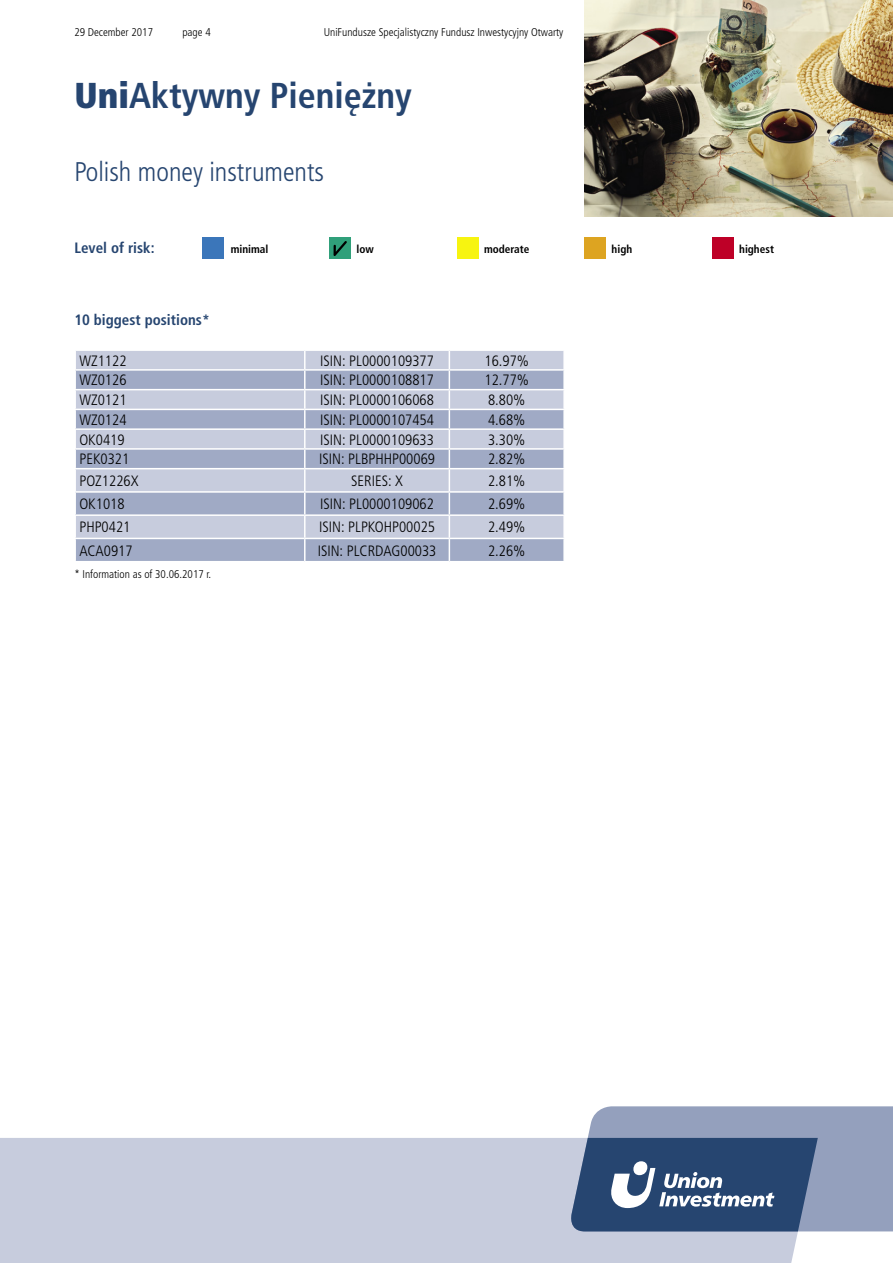
<style>
.page{position:relative;width:893px;height:1263px;background:#fff}
.page>*{position:absolute;margin:0;border:0;box-sizing:border-box;transform-origin:0 0}
.t1{font:700 condensed 36px "Frutiger LT Pro";color:#264570}
.t2{font:300 condensed 27px "Frutiger LT Pro";color:#264570}
.t3{font:300 condensed 15px "Frutiger LT Pro";color:#000}
.t4{font:700 condensed 15px "Frutiger LT Pro";color:#264570}
.t5{font:300 condensed 11.25px "Frutiger LT Pro";color:#000}
.t6{font:700 condensed 11.25px "Frutiger LT Pro";color:#000}
.s1{font-weight:900}
</style>
<div class="page">
<div style="left:0;top:1138px;width:818px;height:125px;background:#c7ccdd"></div>
<svg style="left:568px;top:1106px;width:325px;height:125px"></svg>
<img style="left:585px;top:0;width:308px;height:217px">
<div style="left:202px;top:238px;width:21px;height:21px;background:#3b76ba"></div>
<div style="left:330px;top:238px;width:21px;height:21px;background:#30a07a"></div>
<svg style="left:334px;top:241px;width:13px;height:15px"></svg>
<div style="left:457px;top:238px;width:21px;height:21px;background:#f7f410"></div>
<div style="left:585px;top:238px;width:21px;height:21px;background:#dda421"></div>
<div style="left:712px;top:238px;width:21px;height:21px;background:#be0027"></div>
<div style="left:76px;top:351px;width:487px;height:18px;background:#c7ccdd"></div>
<svg style="left:76px;top:371px;width:487px;height:190px;fill:#a0aac5"></svg>
<hr style="left:74px;top:389px;width:231px;height:1px;background:#fff">
<hr style="left:305px;top:389px;width:144px;height:1px;background:#fff">
<hr style="left:449px;top:389px;width:116px;height:1px;background:#fff">
<hr style="left:74px;top:409px;width:231px;height:1px;background:#fff">
<hr style="left:305px;top:409px;width:144px;height:1px;background:#fff">
<hr style="left:449px;top:409px;width:116px;height:1px;background:#fff">
<hr style="left:74px;top:428px;width:231px;height:2px;background:#fff">
<hr style="left:305px;top:428px;width:144px;height:2px;background:#fff">
<hr style="left:449px;top:428px;width:116px;height:2px;background:#fff">
<hr style="left:74px;top:448px;width:231px;height:2px;background:#fff">
<hr style="left:305px;top:448px;width:144px;height:2px;background:#fff">
<svg style="left:304px;top:351px;width:2px;height:117px"></svg>
<hr style="left:449px;top:448px;width:116px;height:2px;background:#fff">
<svg style="left:563px;top:351px;width:1px;height:117px"></svg>
<hr style="left:74px;top:468px;width:231px;height:1px;background:#fff">
<hr style="left:305px;top:468px;width:144px;height:1px;background:#fff">
<hr style="left:304px;top:469px;width:2px;height:22px;background:#fff">
<hr style="left:449px;top:468px;width:116px;height:1px;background:#fff">
<hr style="left:74px;top:491px;width:231px;height:2px;background:#fff">
<hr style="left:305px;top:491px;width:144px;height:2px;background:#fff">
<hr style="left:304px;top:493px;width:2px;height:21px;background:#fff">
<hr style="left:449px;top:491px;width:116px;height:2px;background:#fff">
<hr style="left:74px;top:514px;width:231px;height:2px;background:#fff">
<hr style="left:305px;top:514px;width:144px;height:2px;background:#fff">
<hr style="left:304px;top:516px;width:2px;height:22px;background:#fff">
<hr style="left:449px;top:514px;width:116px;height:2px;background:#fff">
<hr style="left:74px;top:538px;width:231px;height:1px;background:#fff">
<hr style="left:305px;top:538px;width:144px;height:1px;background:#fff">
<hr style="left:304px;top:539px;width:2px;height:22px;background:#fff">
<hr style="left:449px;top:538px;width:116px;height:1px;background:#fff">
<svg style="left:449px;top:351px;width:1px;height:210px"></svg>
<p class="t5" style="left:74px;top:26px;width:80px">29 December 2017</p>
<p class="t5" style="left:182px;top:26px;width:30px">page 4</p>
<p class="t5" style="left:324px;top:26px;width:241px">UniFundusze Specjalistyczny Fundusz Inwestycyjny Otwarty</p>
<h1 class="t1" style="left:74px;top:75px;width:339px"><span class="s1">Uni</span>Aktywny Pieniężny</h1>
<h2 class="t2" style="left:74px;top:156px;width:251px">Polish money instruments</h2>
<p class="t4" style="left:74px;top:239px;width:82px">Level of risk:</p>
<p class="t6" style="left:231px;top:242px;width:39px">minimal</p>
<p class="t6" style="left:356px;top:242px;width:19px">low</p>
<p class="t6" style="left:484px;top:242px;width:47px">moderate</p>
<p class="t6" style="left:612px;top:242px;width:22px">high</p>
<p class="t6" style="left:739px;top:242px;width:36px">highest</p>
<p class="t4" style="left:74px;top:311px;width:137px">10 biggest positions*</p>
<p class="t3" style="left:79px;top:352px;width:49px">WZ1122</p>
<p class="t3" style="left:320px;top:352px;width:115px">ISIN: PL0000109377</p>
<p class="t3" style="left:484px;top:352px;width:46px">16.97%</p>
<p class="t3" style="left:79px;top:372px;width:49px">WZ0126</p>
<p class="t3" style="left:320px;top:372px;width:115px">ISIN: PL0000108817</p>
<p class="t3" style="left:484px;top:372px;width:46px">12.77%</p>
<p class="t3" style="left:79px;top:391px;width:49px">WZ0121</p>
<p class="t3" style="left:320px;top:391px;width:115px">ISIN: PL0000106068</p>
<p class="t3" style="left:488px;top:391px;width:39px">8.80%</p>
<p class="t3" style="left:79px;top:411px;width:49px">WZ0124</p>
<p class="t3" style="left:320px;top:411px;width:115px">ISIN: PL0000107454</p>
<p class="t3" style="left:488px;top:411px;width:39px">4.68%</p>
<p class="t3" style="left:79px;top:431px;width:47px">OK0419</p>
<p class="t3" style="left:320px;top:431px;width:115px">ISIN: PL0000109633</p>
<p class="t3" style="left:488px;top:431px;width:39px">3.30%</p>
<p class="t3" style="left:79px;top:451px;width:51px">PEK0321</p>
<p class="t3" style="left:319px;top:451px;width:117px">ISIN: PLBPHHP00069</p>
<p class="t3" style="left:488px;top:451px;width:39px">2.82%</p>
<p class="t3" style="left:79px;top:472px;width:61px">POZ1226X</p>
<p class="t3" style="left:351px;top:472px;width:53px">SERIES: X</p>
<p class="t3" style="left:488px;top:472px;width:39px">2.81%</p>
<p class="t3" style="left:79px;top:495px;width:47px">OK1018</p>
<p class="t3" style="left:320px;top:495px;width:115px">ISIN: PL0000109062</p>
<p class="t3" style="left:488px;top:495px;width:39px">2.69%</p>
<p class="t3" style="left:79px;top:519px;width:53px">PHP0421</p>
<p class="t3" style="left:319px;top:519px;width:118px">ISIN: PLPKOHP00025</p>
<p class="t3" style="left:488px;top:519px;width:39px">2.49%</p>
<p class="t3" style="left:79px;top:542px;width:55px">ACA0917</p>
<p class="t3" style="left:318px;top:542px;width:120px">ISIN: PLCRDAG00033</p>
<p class="t3" style="left:488px;top:542px;width:39px">2.26%</p>
<p class="t5" style="left:74px;top:568px;width:138px">* Information as of 30.06.2017 r.</p>
</div>
